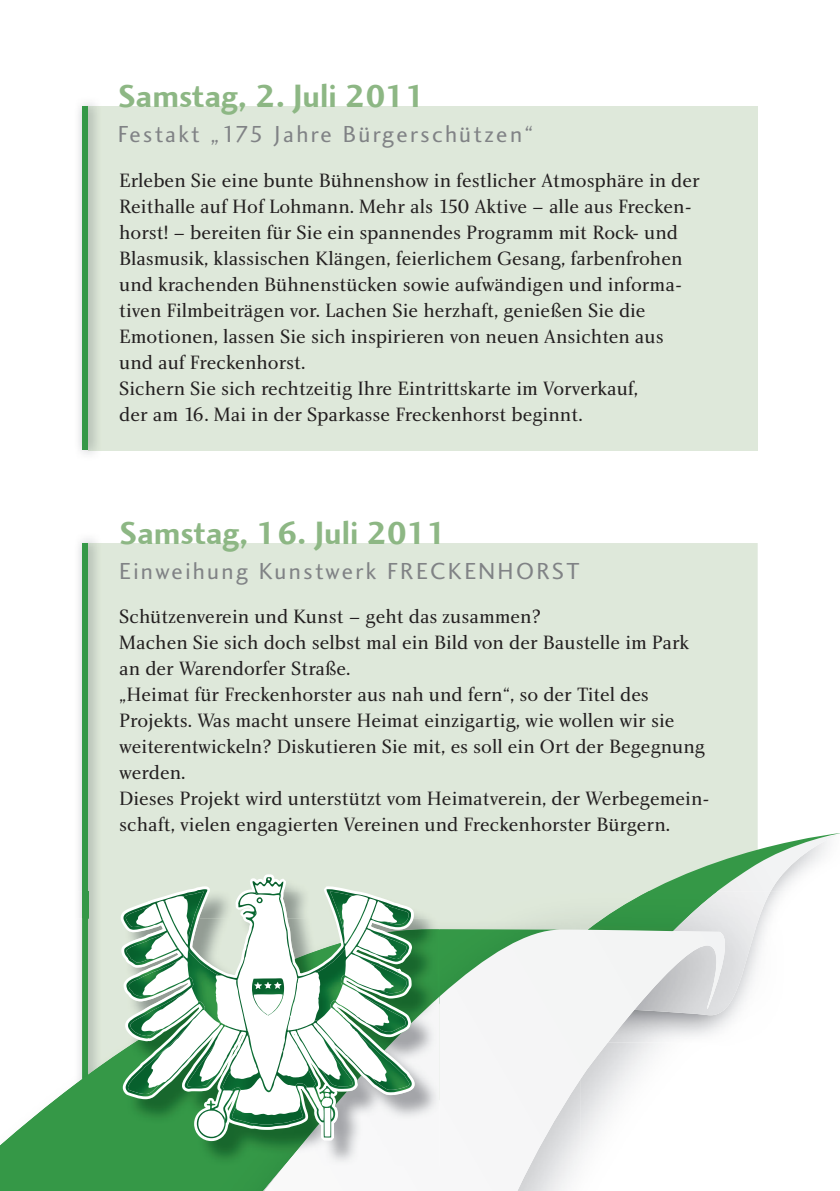
<style>
.page{position:relative;width:840px;height:1191px;background:#fff}
.page>*{position:absolute;margin:0;border:0;box-sizing:border-box;transform-origin:0 0}
.t1{font:33.2px "Charlotte Sans Bold Let Plain";color:#8db784}
.t2{font:24px "Charlotte Sans Book Plain";letter-spacing:.1em;color:#808285}
.t3{font:20px/26px "Charlotte Book Plain";color:#231f20}
</style>
<div class="page">
<div style="left:88px;top:106px;width:669px;height:344px;background:#dee8da"></div>
<div style="left:82px;top:106px;width:6px;height:344px;background:#359847"></div>
<div style="left:102px;top:543px;width:655px;height:348px;background:#dee8da"></div>
<div style="left:82px;top:543px;width:6px;height:556px;background:#359847"></div>
<svg style="left:335px;top:832px;width:504px;height:59px;background:#d3e3d2"></svg>
<img style="left:717px;top:891px;width:53px;height:124px">
<img style="left:587px;top:891px;width:130px;height:38px">
<img style="left:0;top:929px;width:264px;height:262px">
<svg style="left:264px;top:929px;width:472px;height:262px"></svg>
<img style="left:414px;top:877px;width:25px;height:14px">
<img style="left:414px;top:929px;width:25px;height:67px">
<img style="left:124px;top:1141px;width:160px;height:25px">
<img style="left:284px;top:996px;width:155px;height:170px">
<svg style="left:120px;top:874px;width:294px;height:267px"></svg>
<img style="left:252px;top:978px;width:32px;height:37px">
<img style="left:270px;top:886px;width:107px;height:60px">
<img style="left:123px;top:877px;width:147px;height:101px">
<h1 class="t1" style="left:118px;top:77px;width:309px">Samstag, 2. Juli 2011</h1>
<p class="t2" style="left:118px;top:120px;width:417px">Festakt „175 Jahre Bürgerschützen“</p>
<p class="t3" style="left:119px;top:167px;width:582px">Erleben Sie eine bunte Bühnenshow in festlicher Atmosphäre in der Reithalle auf Hof Lohmann. Mehr als 150 Aktive – alle aus Frecken&shy;horst! – bereiten für Sie ein spannendes Programm mit Rock- und Blasmusik, klassischen Klängen, feierlichem Gesang, farbenfrohen und krachenden Bühnenstücken sowie aufwändigen und informa&shy;tiven Filmbeiträgen vor. Lachen Sie herzhaft, genießen Sie die Emotionen, lassen Sie sich inspirieren von neuen Ansichten aus und auf Freckenhorst.<br>Sichern Sie sich rechtzeitig Ihre Eintrittskarte im Vorverkauf,<br>der am 16. Mai in der Sparkasse Freckenhorst beginnt.</p>
<h1 class="t1" style="left:119px;top:513px;width:329px">Samstag, 16. Juli 2011</h1>
<p class="t2" style="left:119px;top:556px;width:462px">Einweihung Kunstwerk FRECKENHORST</p>
<p class="t3" style="left:119px;top:603px;width:591px">Schützenverein und Kunst – geht das zusammen?<br>Machen Sie sich doch selbst mal ein Bild von der Baustelle im Park an der Warendorfer Straße.<br>„Heimat für Freckenhorster aus nah und fern“, so der Titel des Projekts. Was macht unsere Heimat einzigartig, wie wollen wir sie weiterentwickeln? Diskutieren Sie mit, es soll ein Ort der Begegnung werden.<br>Dieses Projekt wird unterstützt vom Heimatverein, der Werbegemein&shy;schaft, vielen engagierten Vereinen und Freckenhorster Bürgern.</p>
</div>
